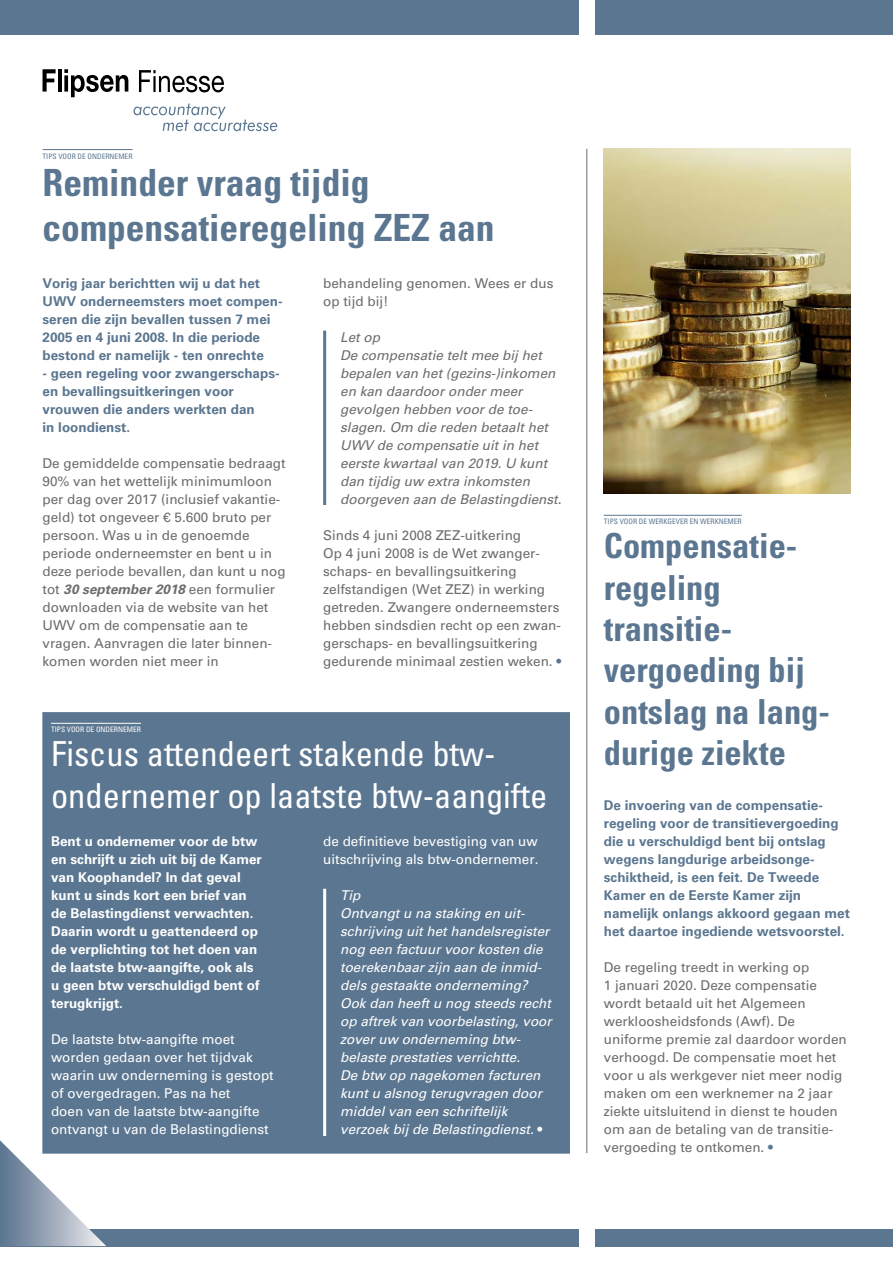
<style>
.page{position:relative;width:893px;height:1263px;background:#fff}
.page>*{position:absolute;margin:0;border:0;box-sizing:border-box;transform-origin:0 0}
.t1{font:700 condensed 37.5px/45px "Univers LT Std";color:#5b7690}
.t2{font:700 condensed 34.5px/41.4px "Univers LT Std";color:#5b7690}
.t3{font:condensed 34.5px/41.4px "Univers LT Std";color:#fff}
.t4{font:13.5px/18px "Univers LT Std";color:#6d6b6b}
.t5{font:700 13.5px/18px "Univers LT Std";color:#5b7690}
.t6{font:italic 13.5px/18px "Univers LT Std";color:#fff}
.t7{font:700 13.5px/18px "Univers LT Std";color:#fff}
.t8{font:italic 13.5px/18px "Univers LT Std";color:#6d6b6b}
.t9{font:13.5px/18px "Univers LT Std";color:#fff}
.t10{font:condensed 7.5px "Univers LT Std";color:#5b7690}
.t11{font:condensed 7.5px "Univers LT Std";color:#fff}
.s1{font-weight:700;font-style:italic}
.s2{color:#5b7690}
.s3{font-style:normal}
</style>
<div class="page">
<div style="left:595px;top:0;width:298px;height:34px;background:#5b7690"></div>
<div style="left:0;top:0;width:578px;height:34px;background:#5b7690"></div>
<div style="left:595px;top:1229px;width:298px;height:17px;background:#5b7690"></div>
<div style="left:0;top:1229px;width:578px;height:17px;background:#5b7690"></div>
<svg style="left:43px;top:69px;width:13px;height:23px"></svg>
<hr style="left:58px;top:69px;width:3px;height:23px;background:#000">
<svg style="left:64px;top:69px;width:64px;height:28px"></svg>
<svg style="left:139px;top:70px;width:85px;height:22px"></svg>
<svg style="left:134px;top:104px;width:143px;height:27px"></svg>
<svg style="left:0;top:1140px;width:106px;height:106px"></svg>
<div style="left:43px;top:712px;width:527px;height:441px;background:#5b7690;border:1px solid #5b7690"></div>
<hr style="left:43px;top:149px;width:90px;height:1px;background:#5b7690">
<hr style="left:51px;top:723px;width:90px;height:1px;background:#fff">
<hr style="left:604px;top:515px;width:138px;height:1px;background:#5b7690">
<hr style="left:323px;top:331px;width:3px;height:174px;background:#5b7690">
<hr style="left:586px;top:149px;width:1px;height:1004px;background:#6d6b6b">
<hr style="left:323px;top:889px;width:3px;height:247px;background:#fff">
<img style="left:604px;top:149px;width:246px;height:344px">
<p class="t10" style="left:43px;top:151px;width:92px">TIPS VOOR DE ONDERNEMER</p>
<h1 class="t1" style="left:43px;top:160px;width:454px">Reminder vraag tijdig compensatieregeling ZEZ aan</h1>
<p class="t5" style="left:43px;top:274px;width:242px">Vorig jaar berichtten wij u dat het UWV onderneemsters moet compen&shy;seren die zijn bevallen tussen 7 mei 2005 en 4 juni 2008. In die periode bestond er namelijk - ten onrechte</p>
<p class="t5" style="left:43px;top:364px;width:239px">- geen regeling voor zwangerschaps&shy;en bevallingsuitkeringen voor vrouwen die anders werkten dan<br>in loondienst.</p>
<p class="t4" style="left:43px;top:454px;width:245px">De gemiddelde compensatie bedraagt 90% van het wettelijk minimumloon per dag over 2017 (inclusief vakantie&shy;geld) tot ongeveer € 5.600 bruto per persoon. Was u in de genoemde periode onderneemster en bent u in deze periode bevallen, dan kunt u nog tot <span class="s1">30 september 2018</span> een formulier downloaden via de website van het UWV om de compensatie aan te vragen. Aanvragen die later binnen&shy;komen worden niet meer in</p>
<p class="t4" style="left:323px;top:274px;width:232px">behandeling genomen. Wees er dus op tijd bij!</p>
<p class="t8" style="left:340px;top:328px;width:223px">Let op<br>De compensatie telt mee bij het bepalen van het (gezins-)inkomen en kan daardoor onder meer gevolgen hebben voor de toe&shy;slagen. Om die reden betaalt het<br>UWV de compensatie uit in het eerste kwartaal van 2019. U kunt dan tijdig uw extra inkomsten doorgeven aan de Belastingdienst.</p>
<p class="t4" style="left:323px;top:526px;width:240px">Sinds 4 juni 2008 ZEZ-uitkering<br>Op 4 juni 2008 is de Wet zwanger&shy;schaps- en bevallingsuitkering zelfstandigen (Wet ZEZ) in werking getreden. Zwangere onderneemsters hebben sindsdien recht op een zwan&shy;gerschaps- en bevallingsuitkering gedurende minimaal zestien weken. <span class="s2">•</span></p>
<p class="t11" style="left:51px;top:725px;width:92px">TIPS VOOR DE ONDERNEMER</p>
<h2 class="t3" style="left:51px;top:733px;width:498px">Fiscus attendeert stakende btw&shy;ondernemer op laatste btw-aangifte</h2>
<p class="t7" style="left:51px;top:832px;width:212px">Bent u ondernemer voor de btw en schrijft u zich uit bij de Kamer van Koophandel? In dat geval kunt u sinds kort een brief van de Belastingdienst verwachten.<br>Daarin wordt u geattendeerd op de verplichting tot het doen van de laatste btw-aangifte, ook als u geen btw verschuldigd bent of terugkrijgt.</p>
<p class="t9" style="left:51px;top:1030px;width:224px">De laatste btw-aangifte moet worden gedaan over het tijdvak waarin uw onderneming is gestopt of overgedragen. Pas na het<br>doen van de laatste btw-aangifte ontvangt u van de Belastingdienst</p>
<p class="t9" style="left:323px;top:832px;width:217px">de definitieve bevestiging van uw uitschrijving als btw-ondernemer.</p>
<p class="t6" style="left:340px;top:886px;width:213px">Tip<br>Ontvangt u na staking en uit&shy;schrijving uit het handelsregister nog een factuur voor kosten die toerekenbaar zijn aan de inmid&shy;dels gestaakte onderneming?<br>Ook dan heeft u nog steeds recht op aftrek van voorbelasting, voor zover uw onderneming btw&shy;belaste prestaties verrichtte.<br>De btw op nagekomen facturen kunt u alsnog terugvragen door middel van een schriftelijk verzoek bij de Belastingdienst. <span class="s3">•</span></p>
<p class="t10" style="left:604px;top:517px;width:139px">TIPS VOOR DE WERKGEVER EN WERKNEMER</p>
<h2 class="t2" style="left:604px;top:525px;width:228px">Compensatie&shy;regeling transitie&shy;vergoeding bij ontslag na lang&shy;durige ziekte</h2>
<p class="t5" style="left:604px;top:796px;width:248px">De invoering van de compensatie&shy;regeling voor de transitievergoeding die u verschuldigd bent bij ontslag wegens langdurige arbeidsonge&shy;schiktheid, is een feit. De Tweede Kamer en de Eerste Kamer zijn namelijk onlangs akkoord gegaan met het daartoe ingediende wetsvoorstel.</p>
<p class="t4" style="left:604px;top:958px;width:245px">De regeling treedt in werking op<br>1 januari 2020. Deze compensatie wordt betaald uit het Algemeen werkloosheidsfonds (Awf). De uniforme premie zal daardoor worden verhoogd. De compensatie moet het voor u als werkgever niet meer nodig maken om een werknemer na 2 jaar ziekte uitsluitend in dienst te houden om aan de betaling van de transitie&shy;vergoeding te ontkomen. <span class="s2">•</span></p>
</div>
